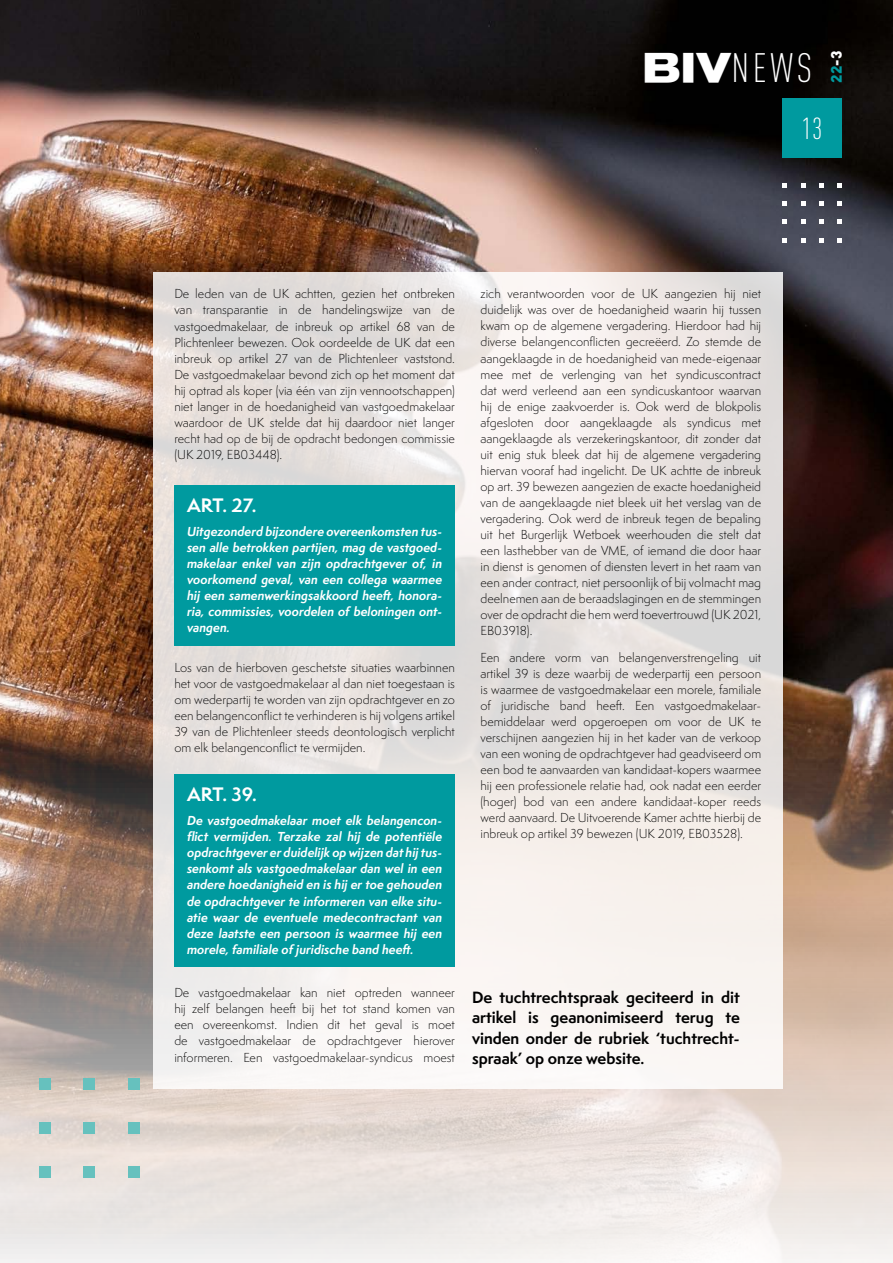
<style>
.page{position:relative;width:893px;height:1263px;background:#fff}
.page>*{position:absolute;margin:0;border:0;box-sizing:border-box;transform-origin:0 0}
.t1{font:300 condensed 40.5px "DINOT";color:#fff}
.t2{font:300 condensed 30px "DINOT";color:#fff}
.t3{font:700 18px "Semplicita Pro";color:#fff}
.t4{font:700 15px/20.2px "Semplicita Pro";color:#000;text-align:justify}
.t5{font:900 15px "DINOT";color:#009a9f}
.t6{font:300 12px/16px "Semplicita Pro";color:#000;text-align:justify}
.t7{font:italic 700 12px/16px "Semplicita Pro";color:#fff;text-align:justify}
.s1{font-family:"Akzidenz Grotesk BQ";font-weight:700;font-stretch:expanded}
.s2{color:#fff}
</style>
<div class="page">
<img style="left:0;top:0;width:893px;height:1263px">
<div style="left:782px;top:98px;width:60px;height:59px;background:#009a9f"></div>
<svg style="left:801px;top:201px;width:4px;height:5px"></svg>
<svg style="left:837px;top:201px;width:5px;height:5px"></svg>
<svg style="left:782px;top:201px;width:5px;height:5px"></svg>
<svg style="left:819px;top:201px;width:5px;height:5px"></svg>
<svg style="left:801px;top:183px;width:4px;height:4px"></svg>
<svg style="left:837px;top:183px;width:5px;height:4px"></svg>
<svg style="left:782px;top:183px;width:5px;height:4px"></svg>
<svg style="left:819px;top:183px;width:5px;height:4px"></svg>
<svg style="left:801px;top:219px;width:4px;height:5px"></svg>
<svg style="left:837px;top:219px;width:5px;height:5px"></svg>
<svg style="left:782px;top:219px;width:5px;height:5px"></svg>
<svg style="left:819px;top:219px;width:5px;height:5px"></svg>
<svg style="left:801px;top:238px;width:4px;height:4px"></svg>
<svg style="left:837px;top:238px;width:5px;height:4px"></svg>
<svg style="left:782px;top:238px;width:5px;height:4px"></svg>
<svg style="left:819px;top:238px;width:5px;height:4px"></svg>
<div style="left:84px;top:1123px;width:11px;height:11px;background:#66c1be"></div>
<div style="left:128px;top:1123px;width:11px;height:11px;background:#66c1be"></div>
<div style="left:39px;top:1123px;width:11px;height:11px;background:#66c1be"></div>
<div style="left:84px;top:1167px;width:11px;height:11px;background:#66c1be"></div>
<div style="left:128px;top:1167px;width:11px;height:11px;background:#66c1be"></div>
<div style="left:39px;top:1167px;width:11px;height:11px;background:#66c1be"></div>
<div style="left:84px;top:1078px;width:11px;height:12px;background:#66c1be"></div>
<div style="left:128px;top:1078px;width:11px;height:12px;background:#66c1be"></div>
<div style="left:39px;top:1078px;width:11px;height:12px;background:#66c1be"></div>
<svg style="left:153px;top:272px;width:629px;height:817px"></svg>
<div style="left:174px;top:485px;width:281px;height:160px;background:#009a9f"></div>
<div style="left:174px;top:774px;width:281px;height:192px;background:#009a9f"></div>
<h1 class="t1" style="left:642px;top:45px;width:171px"><span class="s1">BIV</span>NEWS</h1>
<p class="t5" style="left:826px;top:83px;width:33px;rotate:-90deg">22<span class="s2">-3</span></p>
<h2 class="t2" style="left:802px;top:111px;width:22px">13</h2>
<p class="t6" style="left:174px;top:286px;width:282px">De leden van de UK achtten, gezien het ontbreken van transparantie in de handelingswijze van de vastgoedmakelaar, de inbreuk op artikel 68 van de Plichtenleer bewezen. Ook oordeelde de UK dat een inbreuk op artikel 27 van de Plichtenleer vaststond.<br>De vastgoedmakelaar bevond zich op het moment dat hij optrad als koper (via één van zijn vennootschappen) niet langer in de hoedanigheid van vastgoedmakelaar waardoor de UK stelde dat hij daardoor niet langer recht had op de bij de opdracht bedongen commissie (UK 2019, EB03448).</p>
<h3 class="t3" style="left:187px;top:491px;width:71px">ART. 27.</h3>
<p class="t7" style="left:187px;top:523px;width:257px">Uitgezonderd bijzondere overeenkomsten tus&shy;sen alle betrokken partijen, mag de vastgoed&shy;makelaar enkel van zijn opdrachtgever of, in voorkomend geval, van een collega waarmee hij een samenwerkingsakkoord heeft, honora&shy;ria, commissies, voordelen of beloningen ont&shy;vangen.</p>
<p class="t6" style="left:174px;top:659px;width:282px">Los van de hierboven geschetste situaties waarbinnen het voor de vastgoedmakelaar al dan niet toegestaan is om wederpartij te worden van zijn opdrachtgever en zo een belangenconflict te verhinderen is hij volgens artikel 39 van de Plichtenleer steeds deontologisch verplicht om elk belangenconflict te vermijden.</p>
<h3 class="t3" style="left:187px;top:780px;width:71px">ART. 39.</h3>
<p class="t7" style="left:187px;top:812px;width:257px">De vastgoedmakelaar moet elk belangencon&shy;flict vermijden. Terzake zal hij de potentiële opdrachtgever er duidelijk op wijzen dat hij tus&shy;senkomt als vastgoedmakelaar dan wel in een andere hoedanigheid en is hij er toe gehouden de opdrachtgever te informeren van elke situ&shy;atie waar de eventuele medecontractant van deze laatste een persoon is waarmee hij een morele, familiale of juridische band heeft.</p>
<p class="t6" style="left:174px;top:985px;width:282px">De vastgoedmakelaar kan niet optreden wanneer hij zelf belangen heeft bij het tot stand komen van een overeenkomst. Indien dit het geval is moet de vastgoedmakelaar de opdrachtgever hierover informeren. Een vastgoedmakelaar-syndicus moest</p>
<p class="t6" style="left:480px;top:286px;width:282px">zich verantwoorden voor de UK aangezien hij niet duidelijk was over de hoedanigheid waarin hij tussen kwam op de algemene vergadering. Hierdoor had hij diverse belangenconflicten gecreëerd. Zo stemde de aangeklaagde in de hoedanigheid van mede-eigenaar mee met de verlenging van het syndicuscontract dat werd verleend aan een syndicuskantoor waarvan hij de enige zaakvoerder is. Ook werd de blokpolis afgesloten door aangeklaagde als syndicus met aangeklaagde als verzekeringskantoor, dit zonder dat uit enig stuk bleek dat hij de algemene vergadering hiervan vooraf had ingelicht. De UK achtte de inbreuk op art. 39 bewezen aangezien de exacte hoedanigheid van de aangeklaagde niet bleek uit het verslag van de vergadering. Ook werd de inbreuk tegen de bepaling uit het Burgerlijk Wetboek weerhouden die stelt dat een lasthebber van de VME, of iemand die door haar in dienst is genomen of diensten levert in het raam van een ander contract, niet persoonlijk of bij volmacht mag deelnemen aan de beraadslagingen en de stemmingen over de opdracht die hem werd toevertrouwd (UK 2021, EB03918).</p>
<p class="t6" style="left:480px;top:649px;width:282px">Een andere vorm van belangenverstrengeling uit artikel 39 is deze waarbij de wederpartij een persoon is waarmee de vastgoedmakelaar een morele, familiale of juridische band heeft. Een vastgoedmakelaar&shy;bemiddelaar werd opgeroepen om voor de UK te verschijnen aangezien hij in het kader van de verkoop van een woning de opdrachtgever had geadviseerd om een bod te aanvaarden van kandidaat-kopers waarmee hij een professionele relatie had, ook nadat een eerder (hoger) bod van een andere kandidaat-koper reeds werd aanvaard. De Uitvoerende Kamer achtte hierbij de inbreuk op artikel 39 bewezen (UK 2019, EB03528).</p>
<p class="t4" style="left:472px;top:987px;width:269px">De tuchtrechtspraak geciteerd in dit artikel is geanonimiseerd terug te vinden onder de rubriek ‘tuchtrecht&shy;spraak’ op onze website.</p>
</div>
